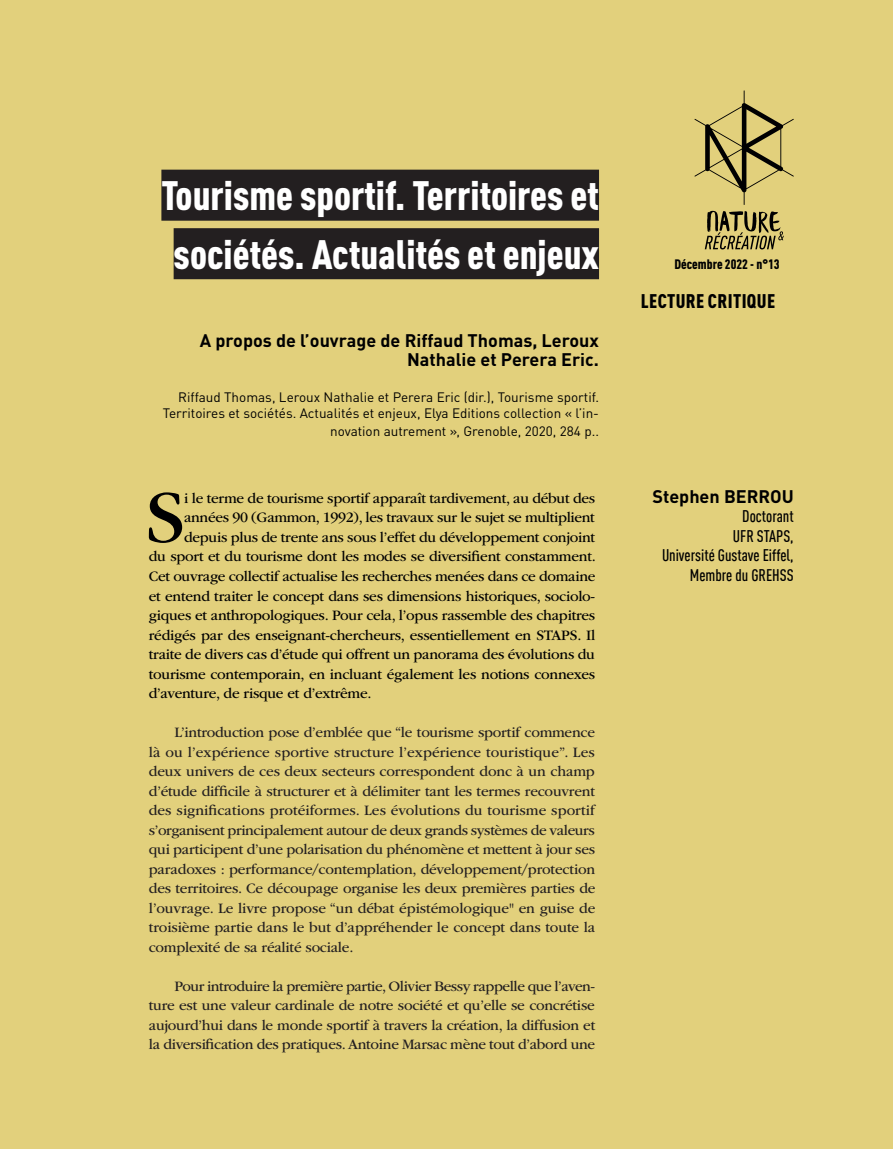
<style>
.page{position:relative;width:893px;height:1149px;background:#fff}
.page>*{position:absolute;margin:0;border:0;box-sizing:border-box;transform-origin:0 0}
.t1{font:77.55px "ITC Garamond Std";color:#000001}
.t2{font:900 condensed 40.5px/58.5px "DIN Pro";color:#fff;text-align:center}
.t3{font:900 condensed 19.5px "DIN Pro";letter-spacing:.02em;color:#000001}
.t4{font:700 18px/19.5px "DIN Pro";color:#000001;text-align:right}
.t5{font:500 16.5px/19.5px "DIN Cond";color:#000001;text-align:right}
.t6{font:15px/19.5px "ITC Garamond Std";letter-spacing:-.015em;color:#231f20;text-align:justify}
.t7{font:15px "ITC Garamond Std";letter-spacing:-.015em;color:#000001}
.t8{font:13.5px/16.2px "DIN Pro";color:#000001;text-align:right}
.t9{font:900 condensed 13.5px "DIN Pro";color:#000001}
</style>
<div class="page">
<div style="left:0;top:0;width:893px;height:1148px;background:#e2d07c"></div>
<svg style="left:694px;top:90px;width:100px;height:115px"></svg>
<svg style="left:705px;top:211px;width:79px;height:38px"></svg>
<div style="left:161px;top:169px;width:438px;height:51px;background:#231f20"></div>
<div style="left:174px;top:228px;width:425px;height:51px;background:#231f20"></div>
<h2 class="t2" style="left:161px;top:163px;width:439px">Tourisme sportif. Territoires et sociétés. Actualités et enjeux</h2>
<p class="t4" style="left:200px;top:328px;width:401px">A propos de l’ouvrage de Riffaud Thomas, Leroux<br>Nathalie et Perera Eric.</p>
<p class="t8" style="left:163px;top:387px;width:438px">Riffaud Thomas, Leroux Nathalie et Perera Eric (dir.), Tourisme sportif.<br>Territoires et sociétés. Actualités et enjeux, Elya Editions collection « l’in-</p>
<p class="t8" style="left:330px;top:422px;width:270px">novation autrement », Grenoble, 2020, 284 p..</p>
<h1 class="t1" style="left:146px;top:475px;width:41px">S</h1>
<p class="t7" style="left:184px;top:490px;width:413px">i le terme de tourisme sportif apparaît tardivement, au début des</p>
<p class="t7" style="left:184px;top:509px;width:412px">années 90 (Gammon, 1992), les travaux sur le sujet se multiplient</p>
<p class="t7" style="left:184px;top:529px;width:413px">depuis plus de trente ans sous l’effet du développement conjoint</p>
<p class="t7" style="left:149px;top:548px;width:448px">du sport et du tourisme dont les modes se diversifient constamment.</p>
<p class="t7" style="left:149px;top:568px;width:448px">Cet ouvrage collectif actualise les recherches menées dans ce domaine</p>
<p class="t7" style="left:149px;top:587px;width:448px">et entend traiter le concept dans ses dimensions historiques, sociolo-</p>
<p class="t7" style="left:149px;top:607px;width:448px">giques et anthropologiques. Pour cela, l’opus rassemble des chapitres</p>
<p class="t7" style="left:149px;top:626px;width:448px">rédigés par des enseignant-chercheurs, essentiellement en STAPS. Il</p>
<p class="t7" style="left:149px;top:646px;width:447px">traite de divers cas d’étude qui offrent un panorama des évolutions du</p>
<p class="t7" style="left:149px;top:665px;width:448px">tourisme contemporain, en incluant également les notions connexes</p>
<p class="t7" style="left:149px;top:685px;width:224px">d’aventure, de risque et d’extrême.</p>
<p class="t6" style="left:149px;top:722px;width:448px;text-indent:26px">L’introduction pose d’emblée que “le tourisme sportif commence là ou l’expérience sportive structure l’expérience touristique”. Les deux univers de ces deux secteurs correspondent donc à un champ d’étude difficile à structurer et à délimiter tant les termes recouvrent des significations protéiformes. Les évolutions du tourisme sportif s’organisent principalement autour de deux grands systèmes de valeurs qui participent d’une polarisation du phénomène et mettent à jour ses paradoxes : performance/contemplation, développement/protection des territoires. Ce découpage organise les deux premières parties de l’ouvrage. Le livre propose “un débat épistémologique" en guise de troisième partie dans le but d’appréhender le concept dans toute la complexité de sa réalité sociale.</p>
<p class="t6" style="left:149px;top:976px;width:448px;text-indent:26px">Pour introduire la première partie, Olivier Bessy rappelle que l’aven&shy;ture est une valeur cardinale de notre société et qu’elle se concrétise aujourd’hui dans le monde sportif à travers la création, la diffusion et la diversification des pratiques. Antoine Marsac mène tout d’abord une</p>
<p class="t9" style="left:674px;top:253px;width:107px">Décembre 2022 - n°13</p>
<h3 class="t3" style="left:641px;top:285px;width:136px">LECTURE CRITIQUE</h3>
<p class="t4" style="left:652px;top:484px;width:143px">Stephen BERROU</p>
<p class="t5" style="left:662px;top:506px;width:133px">Doctorant<br>UFR STAPS,<br>Université Gustave Eiffel,<br>Membre du GREHSS</p>
</div>
